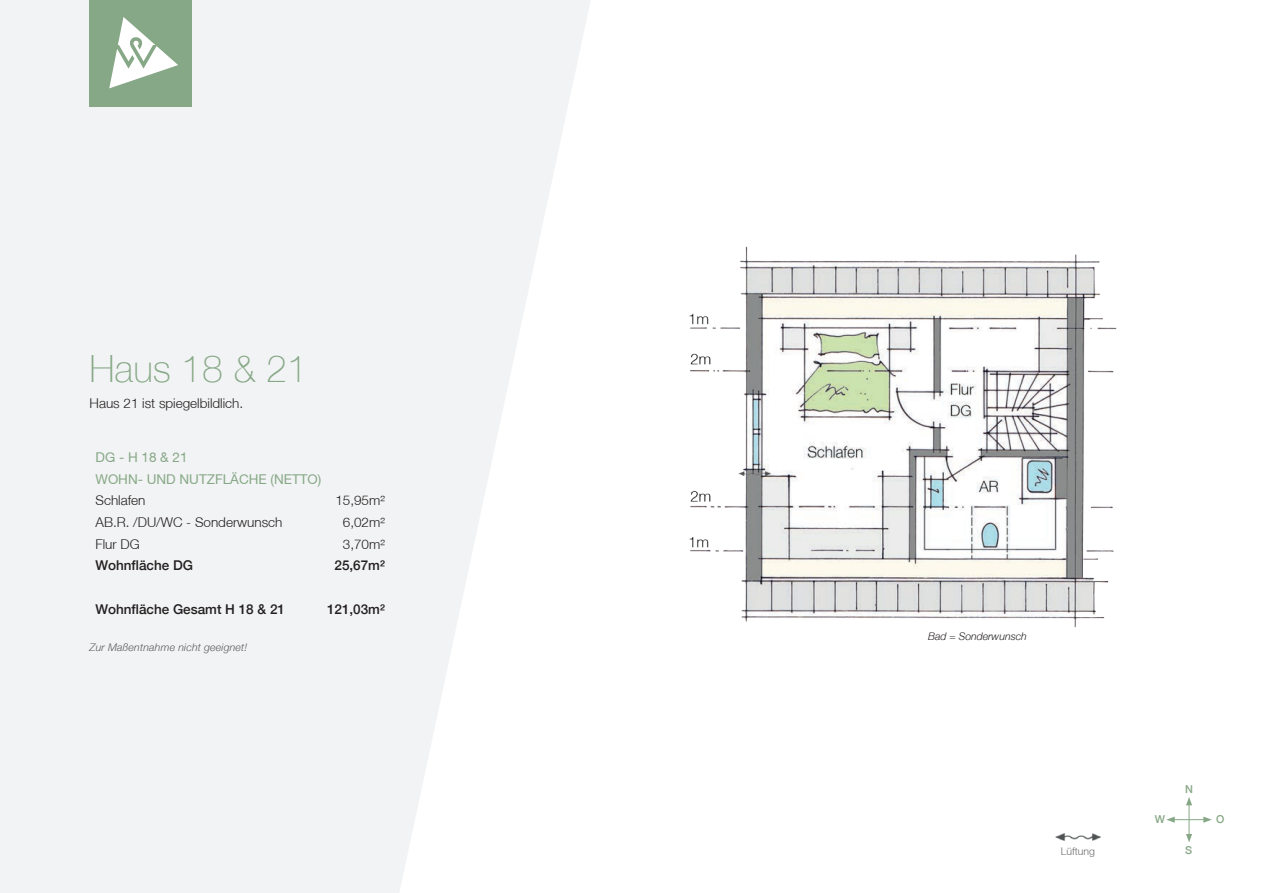
<style>
.page{position:relative;width:1263px;height:893px;background:#fff}
.page>*{position:absolute;margin:0;border:0;box-sizing:border-box;transform-origin:0 0}
.t1{font:100 37.5px "Helvetica Neue";color:#87a887}
.t2{font:300 13.5px "Helvetica Neue";color:#231f20}
.t3{font:500 13.5px "Helvetica Neue";color:#231f20}
.t4{font:13.5px "Helvetica Neue";color:#87a887}
.t5{font:500 10.95px "Helvetica Neue";color:#87a887}
.t6{font:italic 300 10.5px "Helvetica Neue";letter-spacing:.02em;color:#57585a}
.t7{font:italic 300 10.5px "Helvetica Neue";color:#231f20}
.t8{font:300 10.5px "Helvetica Neue";color:#6c6d70}
</style>
<div class="page">
<div style="left:0;top:0;width:358px;height:893px;background:#f2f3f4"></div>
<svg style="left:358px;top:0;width:232px;height:893px"></svg>
<div style="left:90px;top:0;width:102px;height:106px;background:#87a887"></div>
<svg style="left:109px;top:17px;width:69px;height:71px"></svg>
<img style="left:689px;top:246px;width:428px;height:382px">
<hr style="left:1189px;top:803px;width:1px;height:33px;background:#87a887">
<svg style="left:1186px;top:797px;width:6px;height:8px"></svg>
<svg style="left:1186px;top:834px;width:6px;height:8px"></svg>
<hr style="left:1172px;top:819px;width:34px;height:1px;background:#87a887">
<svg style="left:1166px;top:817px;width:9px;height:6px"></svg>
<svg style="left:1203px;top:817px;width:9px;height:6px"></svg>
<img style="left:1056px;top:834px;width:44px;height:7px">
<p class="t1" style="left:90px;top:348px;width:220px">Haus 18 &amp; 21</p>
<p class="t2" style="left:90px;top:395px;width:155px">Haus 21 ist spiegelbildlich.</p>
<p class="t4" style="left:96px;top:449px;width:94px">DG - H 18 &amp; 21</p>
<p class="t4" style="left:96px;top:471px;width:227px">WOHN- UND NUTZFLÄCHE (NETTO)</p>
<p class="t2" style="left:96px;top:492px;width:52px">Schlafen</p>
<p class="t2" style="left:335px;top:492px;width:51px">15,95m²</p>
<p class="t2" style="left:96px;top:514px;width:189px">AB.R. /DU/WC - Sonderwunsch</p>
<p class="t2" style="left:343px;top:514px;width:44px">6,02m²</p>
<p class="t2" style="left:96px;top:536px;width:46px">Flur DG</p>
<p class="t2" style="left:343px;top:536px;width:44px">3,70m²</p>
<p class="t3" style="left:96px;top:557px;width:99px">Wohnfläche DG</p>
<p class="t3" style="left:334px;top:557px;width:52px">25,67m²</p>
<p class="t3" style="left:96px;top:601px;width:191px">Wohnfläche Gesamt H 18 &amp; 21</p>
<p class="t3" style="left:327px;top:601px;width:59px">121,03m²</p>
<p class="t6" style="left:90px;top:641px;width:159px">Zur Maßentnahme nicht geeignet!</p>
<p class="t7" style="left:928px;top:630px;width:100px">Bad = Sonderwunsch</p>
<p class="t8" style="left:1061px;top:844px;width:36px">Lüftung</p>
<p class="t5" style="left:1155px;top:813px;width:12px">W</p>
<p class="t5" style="left:1185px;top:782px;width:9px">N</p>
<p class="t5" style="left:1185px;top:843px;width:9px">S</p>
<p class="t5" style="left:1216px;top:813px;width:10px">O</p>
</div>
